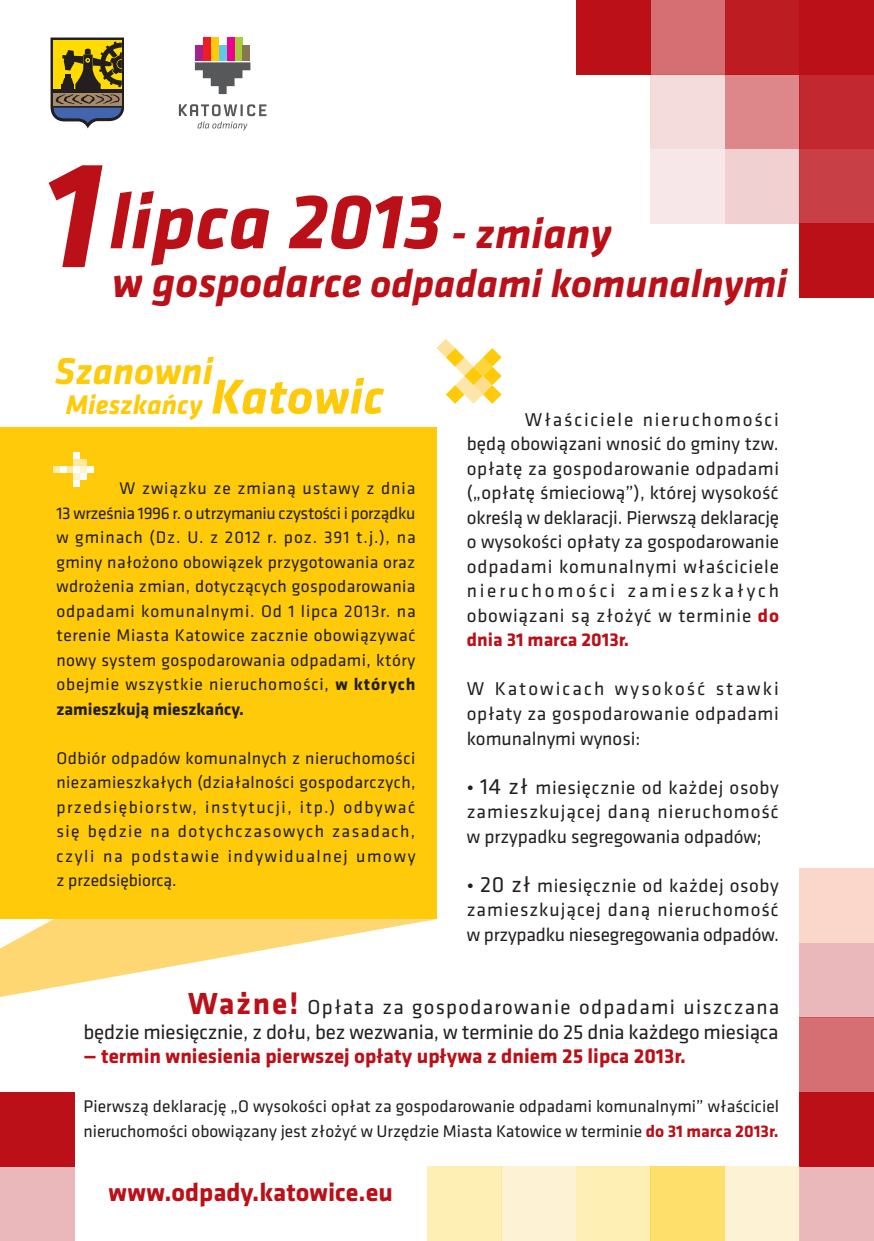
<style>
.page{position:relative;width:874px;height:1241px;background:#fff}
.page>*{position:absolute;margin:0;border:0;box-sizing:border-box;transform-origin:0 0}
.t1{font:italic 700 157.5px "Klavika";color:#bb1018}
.t2{font:italic 700 80.5px "Klavika";color:#bb1018}
.t3{font:italic 700 40.25px "Klavika";color:#bb1018}
.t4{font:italic 700 38.5px "Klavika";color:#feca0a}
.t5{font:italic 700 28px "Klavika";color:#feca0a}
.t6{font:700 26.25px "Klavika";color:#bb1018}
.t7{font:21px/24.5px "Klavika";letter-spacing:-.01em;color:#231f20;text-align:right}
.t8{font:700 21px "Klavika";color:#bb1018}
.t9{font:19.25px/24.5px "Klavika";letter-spacing:.03em;color:#231f20;text-align:justify}
.t10{font:17.5px/24.5px "Klavika";letter-spacing:.005em;color:#231f20;text-align:justify}
.s1{font-size:43.75px}
.s2{font-size:50.75px}
.s3{font-weight:700}
.s4{font-weight:700;color:#bb1018}
.s5{font-size:22.75px}
.s6{font-weight:700;font-size:31.5px;color:#bb1018}
</style>
<div class="page">
<div style="left:799px;top:1166px;width:74px;height:74px;background:#eab7ba"></div>
<div style="left:0;top:1166px;width:74px;height:74px;background:#eab7ba"></div>
<div style="left:799px;top:1091px;width:74px;height:75px;background:#bb1018"></div>
<div style="left:0;top:1091px;width:74px;height:75px;background:#bb1018"></div>
<div style="left:799px;top:1017px;width:74px;height:74px;background:#d66f74"></div>
<div style="left:799px;top:943px;width:74px;height:74px;background:#eab7ba"></div>
<div style="left:799px;top:868px;width:74px;height:75px;background:#fbd7cb"></div>
<div style="left:724px;top:1166px;width:75px;height:74px;background:#fef2d4"></div>
<div style="left:650px;top:1166px;width:74px;height:74px;background:#fedf6c"></div>
<div style="left:575px;top:1166px;width:75px;height:74px;background:#feefb5"></div>
<div style="left:501px;top:1166px;width:74px;height:74px;background:#fef2d4"></div>
<div style="left:427px;top:1166px;width:74px;height:74px;background:#feefb5"></div>
<div style="left:0;top:427px;width:437px;height:491px;background:#feca0a"></div>
<svg style="left:0;top:918px;width:437px;height:78px"></svg>
<div style="left:195px;top:45px;width:8px;height:16px;background:#a2238e"></div>
<svg style="left:195px;top:62px;width:55px;height:32px"></svg>
<div style="left:203px;top:37px;width:8px;height:24px;background:#ee1d23"></div>
<div style="left:211px;top:37px;width:7px;height:24px;background:#feca0a"></div>
<div style="left:218px;top:45px;width:8px;height:16px;background:#5ecae7"></div>
<div style="left:226px;top:37px;width:8px;height:24px;background:#ed028c"></div>
<div style="left:234px;top:37px;width:8px;height:24px;background:#a6ce39"></div>
<div style="left:242px;top:45px;width:8px;height:16px;background:#8a764e"></div>
<svg style="left:179px;top:104px;width:87px;height:26px"></svg>
<div style="left:73px;top:459px;width:7px;height:7px;background:#fee99d"></div>
<div style="left:80px;top:459px;width:7px;height:7px;background:#fee99d"></div>
<div style="left:66px;top:466px;width:7px;height:7px;background:#fee99d"></div>
<div style="left:73px;top:466px;width:7px;height:7px;background:#fff"></div>
<div style="left:60px;top:466px;width:6px;height:7px;background:#fff"></div>
<div style="left:53px;top:466px;width:7px;height:7px;background:#feeeb5"></div>
<div style="left:80px;top:466px;width:7px;height:7px;background:#fef4ce"></div>
<div style="left:87px;top:466px;width:7px;height:7px;background:#fff"></div>
<div style="left:73px;top:473px;width:7px;height:7px;background:#fef4ce"></div>
<div style="left:80px;top:473px;width:7px;height:7px;background:#fff"></div>
<div style="left:73px;top:480px;width:7px;height:7px;background:#fff"></div>
<div style="left:73px;top:452px;width:7px;height:7px;background:#fff"></div>
<svg style="left:436px;top:339px;width:65px;height:65px"></svg>
<svg style="left:51px;top:38px;width:73px;height:90px"></svg>
<div style="left:799px;top:0;width:74px;height:74px;background:#bb1018"></div>
<div style="left:799px;top:74px;width:74px;height:75px;background:#c1282f"></div>
<div style="left:799px;top:149px;width:74px;height:74px;background:#c83f46"></div>
<div style="left:799px;top:223px;width:74px;height:75px;background:#bb1018"></div>
<div style="left:575px;top:0;width:75px;height:74px;background:#bb1018"></div>
<div style="left:650px;top:74px;width:74px;height:75px;background:#f4dbdc"></div>
<div style="left:724px;top:74px;width:75px;height:75px;background:#dd878b"></div>
<div style="left:724px;top:0;width:75px;height:74px;background:#be1c23"></div>
<div style="left:650px;top:0;width:74px;height:74px;background:#d66f74"></div>
<div style="left:724px;top:149px;width:75px;height:74px;background:#f1d0d1"></div>
<div style="left:650px;top:149px;width:74px;height:74px;background:#f8e7e8"></div>
<h1 class="t1" style="left:42px;top:129px;width:62px">1</h1>
<h2 class="t2" style="left:109px;top:178px;width:504px">lipca 2013 <span class="s1">- zmiany</span></h2>
<h3 class="t3" style="left:112px;top:262px;width:676px"><span class="s1">w gospodarce</span> odpadami komunalnymi</h3>
<h3 class="t4" style="left:55px;top:350px;width:160px">Szanowni</h3>
<h3 class="t5" style="left:66px;top:389px;width:320px">Mieszkańcy <span class="s2">Katowic</span></h3>
<p class="t10" style="left:56px;top:476px;width:360px;text-indent:63px">W związku ze zmianą ustawy z dnia 13 września 1996 r. o utrzymaniu czystości i porządku w gminach (Dz. U. z 2012 r. poz. 391 t.j.), na gminy nałożono obowiązek przygotowania oraz wdrożenia zmian, dotyczących gospodarowania odpadami komunalnymi. Od 1 lipca 2013r. na terenie Miasta Katowice zacznie obowiązywać nowy system gospodarowania odpadami, który obejmie wszystkie nieruchomości, <span class="s3">w których zamieszkują mieszkańcy.</span></p>
<p class="t10" style="left:56px;top:746px;width:360px">Odbiór odpadów komunalnych z nieruchomości niezamieszkałych (działalności gospodarczych, przedsiębiorstw, instytucji, itp.) odbywać się będzie na dotychczasowych zasadach, czyli na podstawie indywidualnej umowy z przedsiębiorcą.</p>
<p class="t9" style="left:466px;top:407px;width:314px;text-indent:58px">Właściciele nieruchomości będą obowiązani wnosić do gminy tzw. opłatę za gospodarowanie odpadami („opłatę śmieciową”), której wysokość określą w deklaracji. Pierwszą deklarację o wysokości opłaty za gospodarowanie odpadami komunalnymi właściciele nieruchomości zamieszkałych obowiązani są złożyć w terminie <span class="s4">do dnia 31 marca 2013r.</span></p>
<p class="t9" style="left:466px;top:677px;width:313px">W Katowicach wysokość stawki opłaty za gospodarowanie odpadami komunalnymi wynosi:</p>
<p class="t9" style="left:466px;top:775px;width:313px">• <span class="s5">14 zł</span> miesięcznie od każdej osoby zamieszkującej daną nieruchomość w przypadku segregowania odpadów;</p>
<p class="t9" style="left:466px;top:873px;width:313px">• <span class="s5">20 zł</span> miesięcznie od każdej osoby zamieszkującej daną nieruchomość w przypadku niesegregowania odpadów.</p>
<p class="t7" style="left:83px;top:995px;width:697px"><span class="s6">Ważne!</span> Opłata za gospodarowanie odpadami uiszczana<br>będzie miesięcznie, z dołu, bez wezwania, w terminie do 25 dnia każdego miesiąca</p>
<p class="t8" style="left:83px;top:1044px;width:603px">— termin wniesienia pierwszej opłaty upływa z dniem 25 lipca 2013r.</p>
<p class="t10" style="left:83px;top:1094px;width:696px">Pierwszą deklarację „O wysokości opłat za gospodarowanie odpadami komunalnymi” właściciel nieruchomości obowiązany jest złożyć w Urzędzie Miasta Katowice w terminie <span class="s4">do 31 marca 2013r.</span></p>
<h3 class="t6" style="left:108px;top:1177px;width:286px">www.odpady.katowice.eu</h3>
</div>
